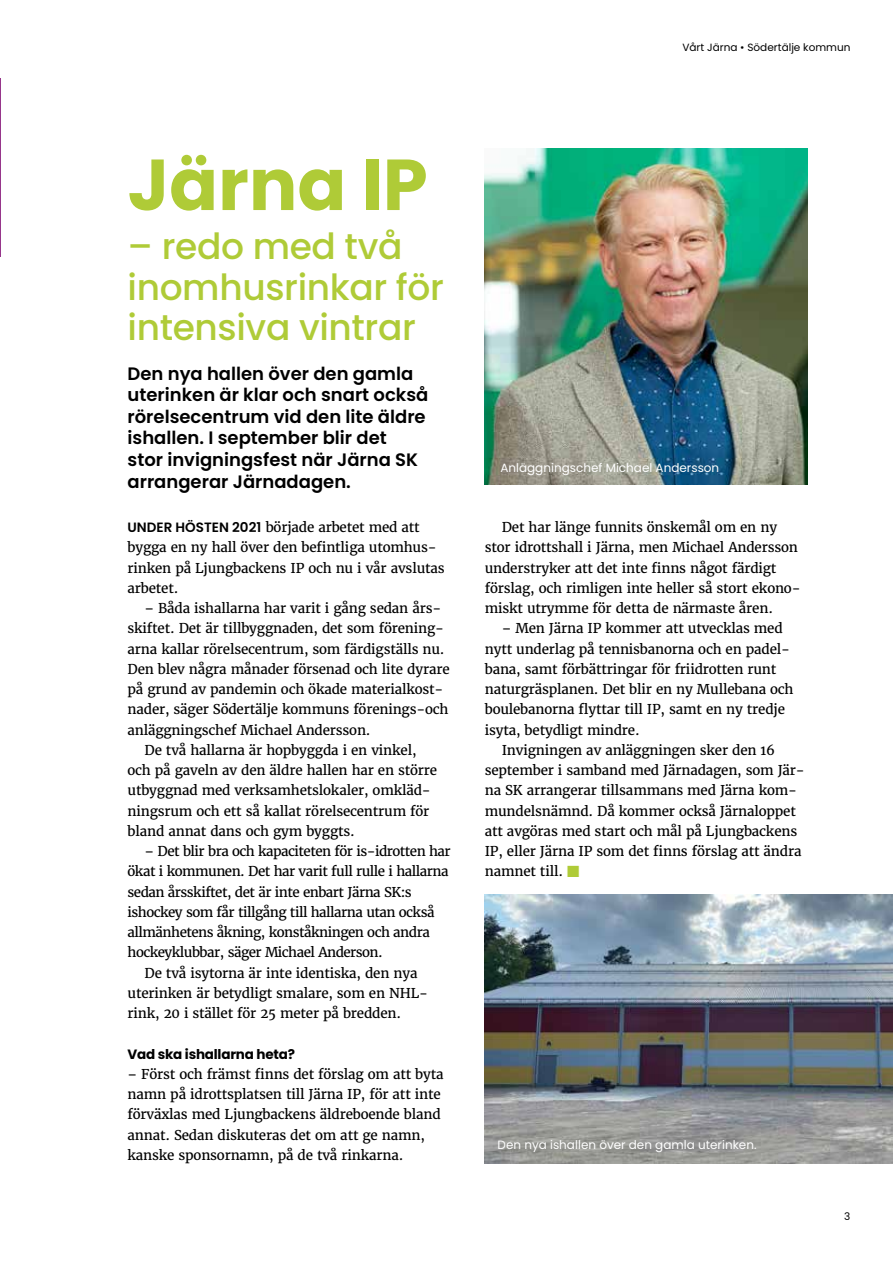
<style>
.page{position:relative;width:893px;height:1263px;background:#fff}
.page>*{position:absolute;margin:0;border:0;box-sizing:border-box;transform-origin:0 0}
.t1{font:700 72px "Poppins Latin";color:#afcb37}
.t2{font:500 36px/40.5px "Poppins Latin";letter-spacing:-.01em;color:#afcb37}
.t3{font:600 18px/21.6px "Poppins Latin";color:#000}
.t4{font:13.5px/20.2px "Merriweather";letter-spacing:-.015em;color:#000}
.t5{font:13.5px "Merriweather";letter-spacing:-.04em;color:#000}
.t6{font:700 13.5px "Poppins Latin";letter-spacing:-.015em;color:#000}
.t7{font:12px "Poppins Latin";color:#fff}
.t8{font:10.5px "Poppins Latin";color:#000}
.s1{font-family:"Poppins Latin";font-weight:600}
.s2{color:#afcb37}
</style>
<div class="page">
<img style="left:485px;top:895px;width:408px;height:268px">
<hr style="left:0;top:79px;width:1px;height:178px;background:#96368b">
<img style="left:485px;top:149px;width:323px;height:336px">
<p class="t8" style="left:682px;top:41px;width:170px">Vårt Järna • Södertälje kommun</p>
<h1 class="t1" style="left:128px;top:137px;width:302px">Järna IP</h1>
<h2 class="t2" style="left:128px;top:226px;width:318px">– redo med två inomhusrinkar för intensiva vintrar</h2>
<h3 class="t3" style="left:128px;top:362px;width:302px">Den nya hallen över den gamla uterinken är klar och snart också rörelsecentrum vid den lite äldre ishallen. I september blir det<br>stor invigningsfest när Järna SK arrangerar Järnadagen.</h3>
<p class="t4" style="left:128px;top:517px;width:319px"><span class="s1">UNDER HÖSTEN 2021</span> började arbetet med att bygga en ny hall över den befintliga utomhus&shy;rinken på Ljungbackens IP och nu i vår avslutas arbetet.</p>
<p class="t4" style="left:145px;top:598px;width:298px">– Båda ishallarna har varit i gång sedan års-</p>
<p class="t4" style="left:128px;top:618px;width:318px">skiftet. Det är tillbyggnaden, det som förening-</p>
<p class="t4" style="left:128px;top:639px;width:319px">arna kallar rörelsecentrum, som färdigställs nu.</p>
<p class="t4" style="left:128px;top:659px;width:324px">Den blev några månader försenad och lite dyrare</p>
<p class="t4" style="left:128px;top:679px;width:317px">på grund av pandemin och ökade materialkost-</p>
<p class="t4" style="left:128px;top:699px;width:322px">nader, säger Södertälje kommuns förenings-och</p>
<p class="t4" style="left:128px;top:720px;width:245px">anläggningschef Michael Andersson.</p>
<p class="t4" style="left:145px;top:740px;width:273px">De två hallarna är hopbyggda i en vinkel,</p>
<p class="t4" style="left:128px;top:760px;width:311px">och på gaveln av den äldre hallen har en större</p>
<p class="t4" style="left:128px;top:780px;width:305px">utbyggnad med verksamhetslokaler, omkläd-</p>
<p class="t4" style="left:128px;top:801px;width:303px">ningsrum och ett så kallat rörelsecentrum för</p>
<p class="t4" style="left:128px;top:821px;width:229px">bland annat dans och gym byggts.</p>
<p class="t5" style="left:145px;top:843px;width:308px">– Det blir bra och kapaciteten för is-idrotten har</p>
<p class="t5" style="left:128px;top:863px;width:323px">ökat i kommunen. Det har varit full rulle i hallarna</p>
<p class="t5" style="left:128px;top:883px;width:286px">sedan årsskiftet, det är inte enbart Järna SK:s</p>
<p class="t5" style="left:128px;top:903px;width:308px">ishockey som får tillgång till hallarna utan också</p>
<p class="t5" style="left:128px;top:924px;width:304px">allmänhetens åkning, konståkningen och andra</p>
<p class="t5" style="left:128px;top:944px;width:257px">hockeyklubbar, säger Michael Anderson.</p>
<p class="t4" style="left:145px;top:963px;width:274px">De två isytorna är inte identiska, den nya</p>
<p class="t4" style="left:128px;top:983px;width:302px">uterinken är betydligt smalare, som en NHL-</p>
<p class="t4" style="left:128px;top:1003px;width:275px">rink, 20 i stället för 25 meter på bredden.</p>
<p class="t6" style="left:128px;top:1045px;width:169px">Vad ska ishallarna heta?</p>
<p class="t4" style="left:128px;top:1064px;width:318px">– Först och främst finns det förslag om att byta namn på idrottsplatsen till Järna IP, för att inte förväxlas med Ljungbackens äldreboende bland annat. Sedan diskuteras det om att ge namn, kanske sponsornamn, på de två rinkarna.</p>
<p class="t7" style="left:500px;top:461px;width:220px">Anläggningschef Michael Andersson</p>
<p class="t4" style="left:485px;top:517px;width:317px;text-indent:17px">Det har länge funnits önskemål om en ny stor idrottshall i Järna, men Michael Andersson understryker att det inte finns något färdigt förslag, och rimligen inte heller så stort ekono&shy;miskt utrymme för detta de närmaste åren.</p>
<p class="t4" style="left:485px;top:618px;width:310px;text-indent:17px">– Men Järna IP kommer att utvecklas med nytt underlag på tennisbanorna och en padel&shy;bana, samt förbättringar för friidrotten runt naturgräsplanen. Det blir en ny Mullebana och boulebanorna flyttar till IP, samt en ny tredje isyta, betydligt mindre.</p>
<p class="t4" style="left:485px;top:740px;width:322px;text-indent:17px">Invigningen av anläggningen sker den 16 september i samband med Järnadagen, som Jär&shy;na SK arrangerar tillsammans med Järna kom&shy;mundelsnämnd. Då kommer också Järnaloppet att avgöras med start och mål på Ljungbackens IP, eller Järna IP som det finns förslag att ändra namnet till. <span class="s2">■</span></p>
<p class="t7" style="left:497px;top:1137px;width:261px">Den nya ishallen över den gamla uterinken.</p>
<p class="t8" style="left:844px;top:1210px;width:8px">3</p>
</div>
